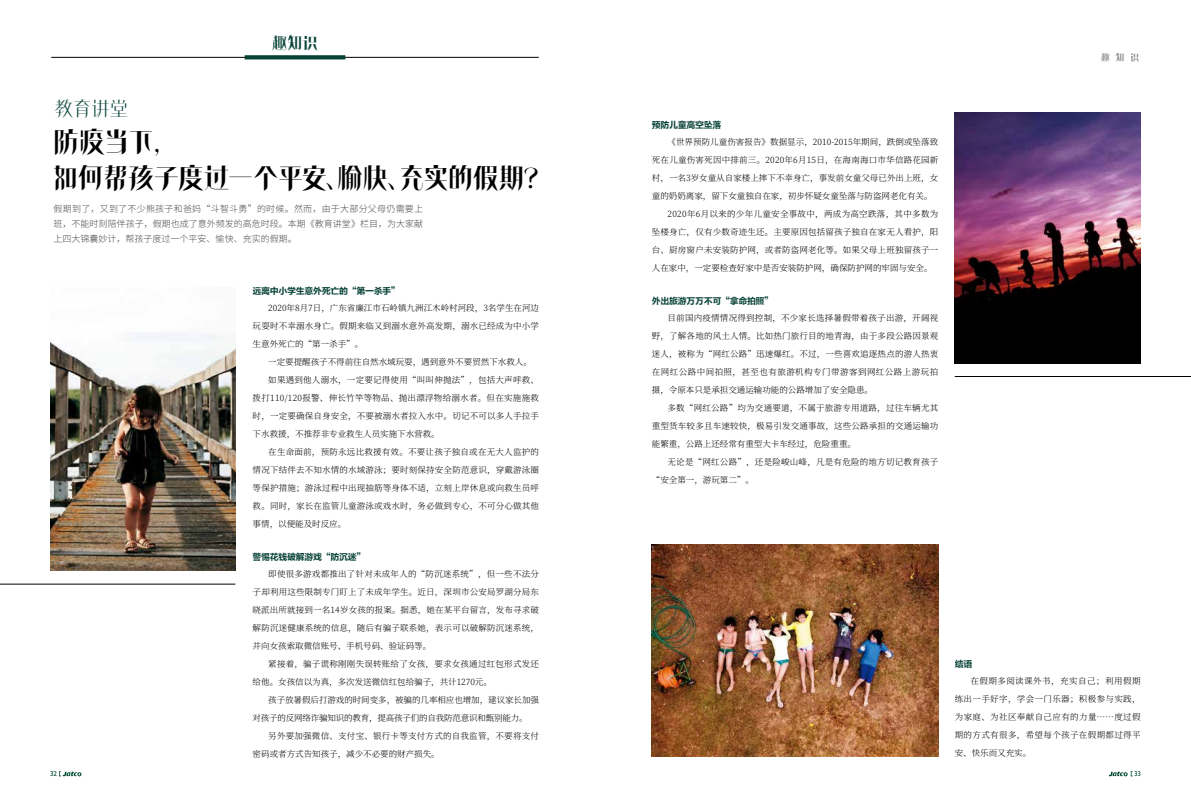
<style>
.page{position:relative;width:1191px;height:808px;background:#fff}
.page>*{position:absolute;margin:0;border:0;box-sizing:border-box;transform-origin:0 0}
.t1{font:29.1px/36.1px "FZPIAOTS GB1 0";letter-spacing:-.14em;color:#000}
.t2{font:21.1px "FZPIAOTS XIAN GB1 0";color:#074237}
.t3{font:17.1px "FZPIAOTS GB1 0";color:#074237}
.t4{font:10px "FZPIAOTS GB1 0";color:#868687}
.t5{font:300 9px/15px "Source Han Sans CN";color:#4c4948;text-align:justify}
.t6{font:9px "FZLTCHJW GB1 0";letter-spacing:-.04em;color:#074237}
.t7{font:300 8.5px/18px "Source Han Serif CN";letter-spacing:.02em;color:#000;text-align:justify}
.t8{font:300 8.5px "Source Han Serif CN";color:#000}
.t9{font:300 8.5px/18px "Source Han Serif CN";letter-spacing:-.02em;color:#000}
.t10{font:7px "Gill Sans";color:#004a30}
.s1{font-size:30.4px}
</style>
<div class="page">
<svg style="left:1108px;top:771px;width:24px;height:6px"></svg>
<svg style="left:59px;top:771px;width:23px;height:6px"></svg>
<hr style="left:51px;top:57px;width:488px;height:1px;background:#000">
<hr style="left:0;top:584px;width:235px;height:1px;background:#000">
<hr style="left:954px;top:376px;width:237px;height:1px;background:#000">
<img style="left:652px;top:544px;width:286px;height:213px">
<img style="left:954px;top:113px;width:186px;height:250px">
<img style="left:50px;top:333px;width:185px;height:237px">
<svg style="left:245px;top:55px;width:100px;height:4px"></svg>
<h2 class="t2" style="left:54px;top:97px;width:77px">教育讲堂</h2>
<h3 class="t3" style="left:271px;top:32px;width:49px">趣知识</h3>
<h1 class="t1" style="left:51px;top:124px;width:504px">防疫当下，<br>如何帮孩子度过一个平安、愉快、充实的假期<span class="s1">？</span></h1>
<p class="t5" style="left:54px;top:201px;width:371px">假期到了，又到了不少熊孩子和爸妈“斗智斗勇”的时候。然而，由于大部分父母仍需要上班，不能时刻陪伴孩子，假期也成了意外频发的高危时段。本期《教育讲堂》栏目，为大家献上四大锦囊妙计，帮孩子度过一个平安、愉快、充实的假期。</p>
<p class="t6" style="left:253px;top:286px;width:149px">远离中小学生意外死亡的“第一杀手”</p>
<p class="t7" style="left:253px;top:299px;width:288px;text-indent:16px">2020年8月7日，广东省廉江市石岭镇九洲江木岭村河段，3名学生在河边玩耍时不幸溺水身亡。假期来临又到溺水意外高发期，溺水已经成为中小学生意外死亡的“第一杀手”。</p>
<p class="t8" style="left:268px;top:357px;width:265px">一定要提醒孩子不得前往自然水域玩耍，遇到意外不要贸然下水救人。</p>
<p class="t7" style="left:268px;top:371px;width:272px">如果遇到他人溺水，一定要记得使用“叫叫伸抛法”，包括大声呼救、</p>
<p class="t7" style="left:253px;top:389px;width:288px">拨打110/120报警、伸长竹竿等物品、抛出漂浮物给溺水者。但在实施施救</p>
<p class="t7" style="left:253px;top:407px;width:288px">时，一定要确保自身安全，不要被溺水者拉入水中。切记不可以多人手拉手</p>
<p class="t8" style="left:253px;top:429px;width:188px">下水救援，不推荐非专业救生人员实施下水营救。</p>
<p class="t7" style="left:268px;top:443px;width:272px">在生命面前，预防永远比救援有效。不要让孩子独自或在无大人监护的</p>
<p class="t7" style="left:253px;top:461px;width:288px">情况下结伴去不知水情的水域游泳；要时刻保持安全防范意识，穿戴游泳圈</p>
<p class="t7" style="left:253px;top:479px;width:288px">等保护措施；游泳过程中出现抽筋等身体不适，立刻上岸休息或向救生员呼</p>
<p class="t7" style="left:253px;top:497px;width:288px">救。同时，家长在监管儿童游泳或戏水时，务必做到专心，不可分心做其他</p>
<p class="t8" style="left:253px;top:519px;width:95px">事情，以便能及时反应。</p>
<p class="t6" style="left:253px;top:552px;width:114px">警惕花钱破解游戏“防沉迷”</p>
<p class="t7" style="left:253px;top:565px;width:288px;text-indent:16px">即使很多游戏都推出了针对未成年人的“防沉迷系统”，但一些不法分子却利用这些限制专门盯上了未成年学生。近日，深圳市公安局罗湖分局东晓派出所就接到一名14岁女孩的报案。据悉，她在某平台留言，发布寻求破解防沉迷健康系统的信息，随后有骗子联系她，表示可以破解防沉迷系统，并向女孩索取微信账号、手机号码、验证码等。</p>
<p class="t7" style="left:253px;top:655px;width:288px;text-indent:16px">紧接着，骗子谎称刚刚失误转账给了女孩，要求女孩通过红包形式发还给他。女孩信以为真，多次发送微信红包给骗子，共计1270元。</p>
<p class="t9" style="left:253px;top:691px;width:288px;text-indent:16px">孩子放暑假后打游戏的时间变多，被骗的几率相应也增加，建议家长加强对孩子的反网络诈骗知识的教育，提高孩子们的自我防范意识和甄别能力。</p>
<p class="t7" style="left:253px;top:727px;width:288px;text-indent:16px">另外要加强微信、支付宝、银行卡等支付方式的自我监管，不要将支付密码或者方式告知孩子，减少不必要的财产损失。</p>
<p class="t6" style="left:652px;top:120px;width:71px">预防儿童高空坠落</p>
<p class="t7" style="left:667px;top:133px;width:272px">《世界预防儿童伤害报告》数据显示，2010-2015年期间，跌倒或坠落致</p>
<p class="t7" style="left:652px;top:151px;width:288px">死在儿童伤害死因中排前三。2020年6月15日，在海南海口市华信路花园新</p>
<p class="t7" style="left:652px;top:169px;width:288px">村，一名3岁女童从自家楼上摔下不幸身亡，事发前女童父母已外出上班，女</p>
<p class="t8" style="left:652px;top:191px;width:282px">童的奶奶离家，留下女童独自在家，初步怀疑女童坠落与防盗网老化有关。</p>
<p class="t7" style="left:667px;top:205px;width:272px">2020年6月以来的少年儿童安全事故中，两成为高空跌落，其中多数为</p>
<p class="t7" style="left:652px;top:223px;width:288px">坠楼身亡，仅有少数奇迹生还。主要原因包括留孩子独自在家无人看护，阳</p>
<p class="t7" style="left:652px;top:241px;width:288px">台、厨房窗户未安装防护网，或者防盗网老化等。如果父母上班独留孩子一</p>
<p class="t8" style="left:652px;top:263px;width:282px">人在家中，一定要检查好家中是否安装防护网，确保防护网的牢固与安全。</p>
<p class="t6" style="left:652px;top:296px;width:123px">外出旅游万万不可“拿命拍照”</p>
<p class="t7" style="left:652px;top:309px;width:288px;text-indent:16px">目前国内疫情情况得到控制，不少家长选择暑假带着孩子出游，开阔视野，了解各地的风土人情。比如热门旅行目的地青海，由于多段公路因景观迷人，被称为“网红公路”迅速爆红。不过，一些喜欢追逐热点的游人热衷在网红公路中间拍照，甚至也有旅游机构专门带游客到网红公路上游玩拍摄，令原本只是承担交通运输功能的公路增加了安全隐患。</p>
<p class="t7" style="left:652px;top:399px;width:288px;text-indent:16px">多数“网红公路”均为交通要道，不属于旅游专用道路，过往车辆尤其重型货车较多且车速较快，极易引发交通事故，这些公路承担的交通运输功能繁重，公路上还经常有重型大卡车经过，危险重重。</p>
<p class="t7" style="left:652px;top:453px;width:288px;text-indent:16px">无论是“网红公路”，还是险峻山峰，凡是有危险的地方切记教育孩子“安全第一，游玩第二”。</p>
<p class="t4" style="left:1100px;top:51px;width:41px">趣知识</p>
<p class="t6" style="left:954px;top:659px;width:19px">结语</p>
<p class="t7" style="left:954px;top:672px;width:187px;text-indent:16px">在假期多阅读课外书，充实自己；利用假期练出一手好字，学会一门乐器；积极参与实践，为家庭、为社区奉献自己应有的力量……度过假期的方式有很多，希望每个孩子在假期都过得平安、快乐而又充实。</p>
<p class="t10" style="left:50px;top:770px;width:8px">32</p>
<p class="t10" style="left:1134px;top:770px;width:8px">33</p>
</div>
